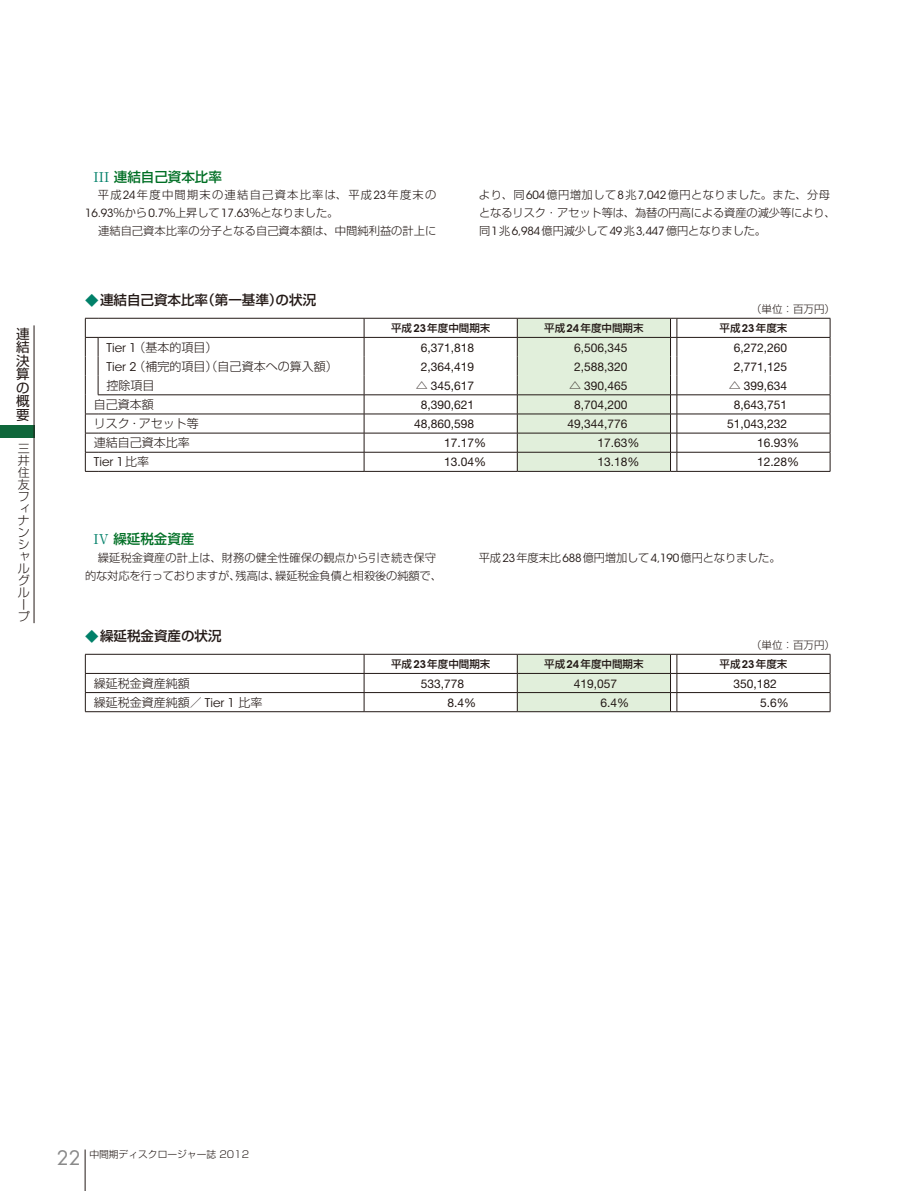
<style>
.page{position:relative;width:915px;height:1191px;background:#fff}
.page>*{position:absolute;margin:0;border:0;box-sizing:border-box;transform-origin:0 0}
.t1{font:19.5px "Futura Std";color:#898989}
.t2{font:500 13.5px "Shin Go Pr 6 N";color:#231916}
.t3{font:500 13.5px "Shin Go Pr 6 N";color:#016f25}
.t4{font:13.5px/13.5px "Shin Go Pr 6 N";color:#231916;text-align:justify}
.t5{font:12px "Helvetica Neue LT Std";color:#231916}
.t6{font:300 12px/12px "Shin Go Pr 6 N";color:#231916}
.t7{font:12px "ITC Avant Garde Std";color:#231916}
.t8{font:300 11.25px/18px "Shin Go Pr 6 N";letter-spacing:-.01em;color:#231916}
.t9{font:300 11.25px/18px "Shin Go Pr 6 N";letter-spacing:.11em;color:#231916}
.t10{font:500 10.5px "Shin Go Pr 6 N";color:#231916}
.t11{font:300 10.5px "Shin Go Pr 6 N";color:#231916}
.t12{font:300 9.75px "Shin Go Pr 6 N";color:#231916}
.s1{font-family:"Futo Min A101 Pr 6 N";font-weight:700;color:#008069}
.s2{font-family:"ITC Avant Garde Std";font-weight:400}
.s3{color:#008069}
.s4{font-family:"ITC Avant Garde Std";font-weight:600}
.s5{font-family:"Shin Go Pr 6 N";font-weight:300}
</style>
<div class="page">
<div style="left:0;top:425px;width:34px;height:13px;background:#0f673b"></div>
<hr style="left:34px;top:325px;width:1px;height:298px;background:#231916">
<hr style="left:85px;top:1149px;width:1px;height:42px;background:#231916">
<hr style="left:98px;top:318px;width:266px;height:1px;background:#231916">
<hr style="left:364px;top:318px;width:153px;height:1px;background:#231916">
<hr style="left:676px;top:318px;width:154px;height:1px;background:#231916">
<hr style="left:98px;top:337px;width:266px;height:1px;background:#231916">
<hr style="left:364px;top:337px;width:153px;height:1px;background:#231916">
<hr style="left:676px;top:337px;width:154px;height:1px;background:#231916">
<hr style="left:98px;top:394px;width:266px;height:1px;background:#231916">
<hr style="left:364px;top:394px;width:153px;height:1px;background:#231916">
<hr style="left:676px;top:394px;width:154px;height:1px;background:#231916">
<hr style="left:98px;top:414px;width:266px;height:1px;background:#231916">
<hr style="left:364px;top:414px;width:153px;height:1px;background:#231916">
<hr style="left:676px;top:414px;width:154px;height:1px;background:#231916">
<hr style="left:98px;top:433px;width:266px;height:1px;background:#231916">
<hr style="left:364px;top:433px;width:153px;height:1px;background:#231916">
<hr style="left:676px;top:433px;width:154px;height:1px;background:#231916">
<hr style="left:98px;top:452px;width:266px;height:1px;background:#231916">
<hr style="left:364px;top:452px;width:153px;height:1px;background:#231916">
<svg style="left:364px;top:318px;width:1px;height:153px"></svg>
<hr style="left:676px;top:452px;width:154px;height:1px;background:#231916">
<svg style="left:829px;top:318px;width:1px;height:153px"></svg>
<svg style="left:85px;top:318px;width:14px;height:154px"></svg>
<hr style="left:98px;top:471px;width:266px;height:1px;background:#231916">
<hr style="left:364px;top:471px;width:153px;height:1px;background:#231916">
<svg style="left:517px;top:318px;width:160px;height:154px;background:#d7e4d1"></svg>
<hr style="left:676px;top:471px;width:154px;height:1px;background:#231916">
<hr style="left:85px;top:654px;width:279px;height:1px;background:#231916">
<hr style="left:364px;top:654px;width:153px;height:1px;background:#231916">
<hr style="left:676px;top:654px;width:154px;height:1px;background:#231916">
<hr style="left:85px;top:673px;width:279px;height:1px;background:#231916">
<hr style="left:364px;top:673px;width:153px;height:1px;background:#231916">
<hr style="left:676px;top:673px;width:154px;height:1px;background:#231916">
<hr style="left:85px;top:692px;width:279px;height:1px;background:#231916">
<svg style="left:85px;top:654px;width:1px;height:57px"></svg>
<hr style="left:364px;top:692px;width:153px;height:1px;background:#231916">
<svg style="left:364px;top:654px;width:1px;height:57px"></svg>
<hr style="left:676px;top:692px;width:154px;height:1px;background:#231916">
<svg style="left:829px;top:654px;width:1px;height:57px"></svg>
<hr style="left:85px;top:711px;width:279px;height:1px;background:#231916">
<hr style="left:364px;top:711px;width:153px;height:1px;background:#231916">
<svg style="left:517px;top:654px;width:160px;height:58px;background:#d4e0ce"></svg>
<hr style="left:676px;top:711px;width:154px;height:1px;background:#231916">
<p class="t4" style="left:16px;top:326px;width:15px">連結決算の概要</p>
<p class="t6" style="left:18px;top:441px;width:13px">三井住友フィナンシャルグループ</p>
<p class="t3" style="left:94px;top:165px;width:130px"><span class="s1">III</span> 連結自己資本比率</p>
<p class="t9" style="left:85px;top:185px;width:352px;text-indent:13px">平成<span class="s2">24</span>年度中間期末の連結自己資本比率は、平成<span class="s2">23</span>年度末の<br><span class="s2">16.93</span>％から<span class="s2">0.7</span>％上昇して<span class="s2">17.63</span>％となりました。</p>
<p class="t8" style="left:98px;top:221px;width:339px">連結自己資本比率の分子となる自己資本額は、中間純利益の計上に</p>
<p class="t2" style="left:85px;top:289px;width:232px"><span class="s3">◆</span>連結自己資本比率（第一基準）の状況</p>
<p class="t8" style="left:479px;top:185px;width:358px">より、同<span class="s2">604</span>億円増加して<span class="s2">8</span>兆<span class="s2">7,042</span>億円となりました。また、分母となるリスク・アセット等は、為替の円高による資産の減少等により、同<span class="s2">1</span>兆<span class="s2">6,984</span>億円減少して<span class="s2">49</span>兆<span class="s2">3,447</span>億円となりました。</p>
<p class="t11" style="left:750px;top:300px;width:85px">（単位：百万円）</p>
<p class="t10" style="left:391px;top:319px;width:101px">平成<span class="s4">23</span>年度中間期末</p>
<p class="t10" style="left:544px;top:319px;width:101px">平成<span class="s4">24</span>年度中間期末</p>
<p class="t10" style="left:719px;top:319px;width:69px">平成<span class="s4">23</span>年度末</p>
<p class="t6" style="left:107px;top:340px;width:112px"><span class="s2">Tier 1</span>（基本的項目）</p>
<p class="t5" style="left:421px;top:340px;width:55px">6,371,818</p>
<p class="t5" style="left:574px;top:340px;width:55px">6,506,345</p>
<p class="t5" style="left:733px;top:340px;width:55px">6,272,260</p>
<p class="t6" style="left:107px;top:359px;width:232px"><span class="s2">Tier 2</span>（補完的項目）（自己資本への算入額）</p>
<p class="t5" style="left:421px;top:359px;width:55px">2,364,419</p>
<p class="t5" style="left:574px;top:359px;width:55px">2,588,320</p>
<p class="t5" style="left:733px;top:359px;width:55px">2,771,125</p>
<p class="t6" style="left:107px;top:378px;width:49px">控除項目</p>
<p class="t5" style="left:416px;top:378px;width:60px"><span class="s5">△</span> 345,617</p>
<p class="t5" style="left:569px;top:378px;width:60px"><span class="s5">△</span> 390,465</p>
<p class="t5" style="left:728px;top:378px;width:60px"><span class="s5">△</span> 399,634</p>
<p class="t6" style="left:94px;top:397px;width:61px">自己資本額</p>
<p class="t5" style="left:421px;top:397px;width:55px">8,390,621</p>
<p class="t5" style="left:574px;top:397px;width:55px">8,704,200</p>
<p class="t5" style="left:733px;top:397px;width:55px">8,643,751</p>
<p class="t6" style="left:94px;top:416px;width:107px">リスク･アセット等</p>
<p class="t5" style="left:414px;top:416px;width:62px">48,860,598</p>
<p class="t5" style="left:567px;top:416px;width:62px">49,344,776</p>
<p class="t5" style="left:726px;top:416px;width:62px">51,043,232</p>
<p class="t6" style="left:94px;top:435px;width:97px">連結自己資本比率</p>
<p class="t5" style="left:444px;top:436px;width:44px">17.17%</p>
<p class="t5" style="left:597px;top:436px;width:44px">17.63%</p>
<p class="t5" style="left:756px;top:436px;width:44px">16.93%</p>
<p class="t7" style="left:94px;top:455px;width:57px">Tier 1<span class="s5">比率</span></p>
<p class="t5" style="left:444px;top:455px;width:44px">13.04%</p>
<p class="t5" style="left:597px;top:455px;width:44px">13.18%</p>
<p class="t5" style="left:756px;top:455px;width:44px">12.28%</p>
<p class="t3" style="left:94px;top:528px;width:102px"><span class="s1">IV</span> 繰延税金資産</p>
<p class="t8" style="left:85px;top:548px;width:358px;text-indent:13px">繰延税金資産の計上は、財務の健全性確保の観点から引き続き保守的な対応を行っておりますが、残高は、繰延税金負債と相殺後の純額で、</p>
<p class="t8" style="left:478px;top:548px;width:303px">平成<span class="s2">23</span>年度末比<span class="s2">688</span>億円増加して<span class="s2">4,190</span>億円となりました。</p>
<p class="t2" style="left:85px;top:625px;width:138px"><span class="s3">◆</span>繰延税金資産の状況</p>
<p class="t11" style="left:750px;top:636px;width:85px">（単位：百万円）</p>
<p class="t10" style="left:391px;top:655px;width:101px">平成<span class="s4">23</span>年度中間期末</p>
<p class="t10" style="left:544px;top:655px;width:101px">平成<span class="s4">24</span>年度中間期末</p>
<p class="t10" style="left:719px;top:655px;width:69px">平成<span class="s4">23</span>年度末</p>
<p class="t6" style="left:94px;top:676px;width:97px">繰延税金資産純額</p>
<p class="t5" style="left:420px;top:676px;width:45px">533,778</p>
<p class="t5" style="left:573px;top:676px;width:45px">419,057</p>
<p class="t5" style="left:733px;top:676px;width:45px">350,182</p>
<p class="t6" style="left:94px;top:695px;width:170px">繰延税金資産純額／ <span class="s2">Tier 1</span> 比率</p>
<p class="t5" style="left:447px;top:695px;width:30px">8.4%</p>
<p class="t5" style="left:600px;top:695px;width:30px">6.4%</p>
<p class="t5" style="left:760px;top:695px;width:30px">5.6%</p>
<h1 class="t1" style="left:57px;top:1145px;width:26px">22</h1>
<p class="t12" style="left:89px;top:1146px;width:161px">中間期ディスクロージャー誌 2012</p>
</div>
